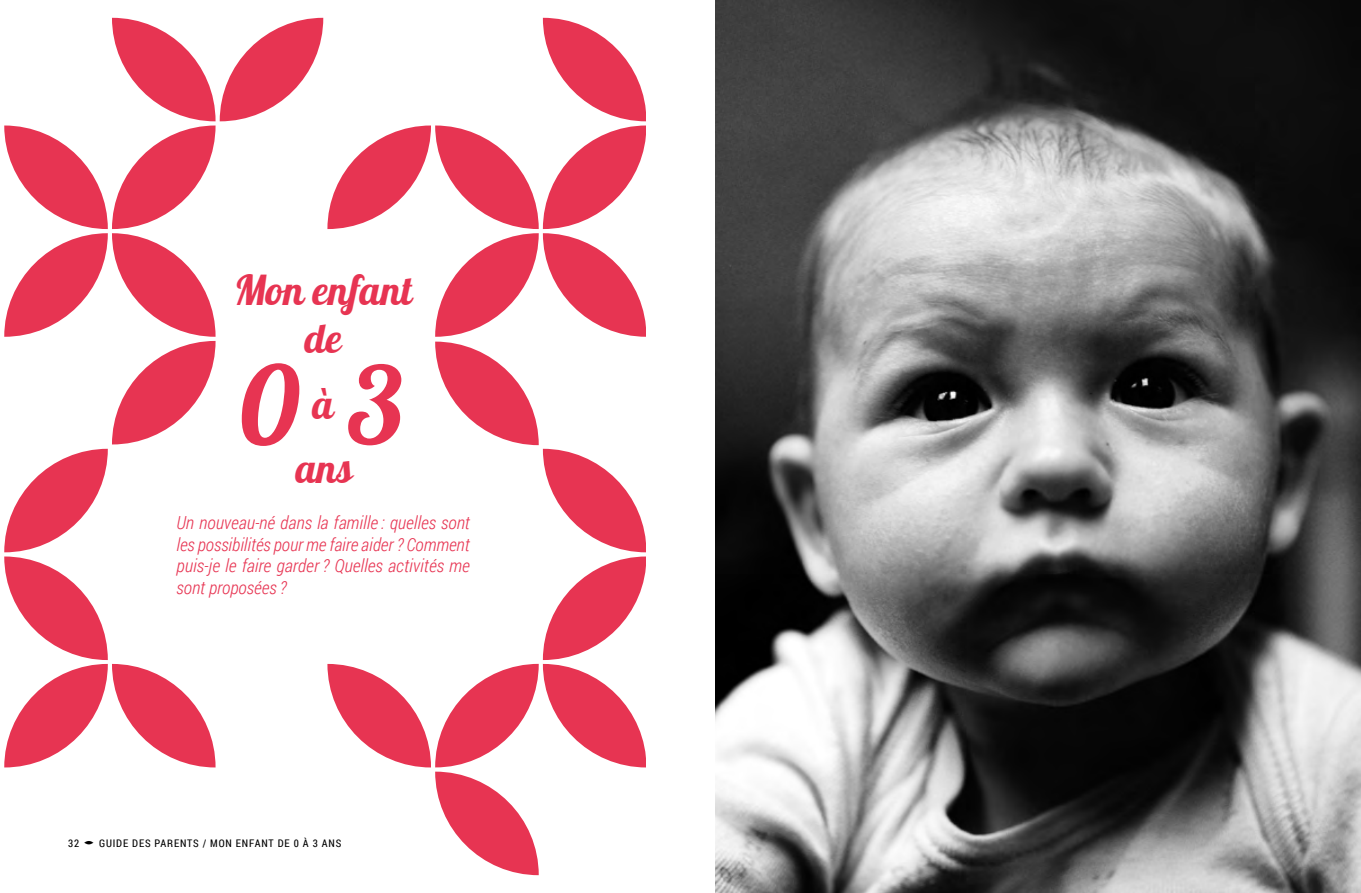
<style>
.page{position:relative;width:1361px;height:893px;background:#fff}
.page>*{position:absolute;margin:0;border:0;box-sizing:border-box;transform-origin:0 0}
.t1{font:108px "Pattaya";color:#e73452}
.t2{font:40.5px/48px "Pattaya";color:#e73452;text-align:center}
.t3{font:italic 300 18px/21.6px "Roboto Condensed";color:#e73452;text-align:justify}
.t4{font:10.5px "Roboto Condensed";letter-spacing:.08em;color:#000}
</style>
<div class="page">
<svg style="left:4px;top:18px;width:319px;height:212px"></svg>
<svg style="left:4px;top:233px;width:212px;height:427px"></svg>
<svg style="left:542px;top:18px;width:104px;height:104px;fill:#e73452"></svg>
<svg style="left:4px;top:664px;width:212px;height:103px"></svg>
<svg style="left:4px;top:449px;width:104px;height:103px"></svg>
<svg style="left:327px;top:125px;width:319px;height:750px"></svg>
<img style="left:715px;top:0;width:646px;height:893px">
<svg style="left:1270px;top:841px;width:9px;height:4px"></svg>
<h2 class="t2" style="left:234px;top:268px;width:180px">Mon enfant de</h2>
<h1 class="t1" style="left:239px;top:336px;width:60px">0</h1>
<h1 class="t1" style="left:347px;top:336px;width:57px">3</h1>
<h2 class="t2" style="left:313px;top:383px;width:23px">à</h2>
<h2 class="t2" style="left:296px;top:446px;width:59px">ans</h2>
<p class="t3" style="left:176px;top:511px;width:295px">Un nouveau-né dans la famille : quelles sont les possibilités pour me faire aider ? Comment puis-je le faire garder ? Quelles activités me sont proposées ?</p>
<p class="t4" style="left:68px;top:836px;width:13px">32</p>
<p class="t4" style="left:99px;top:836px;width:244px">GUIDE DES PARENTS / MON ENFANT DE 0 À 3 ANS</p>
</div>
